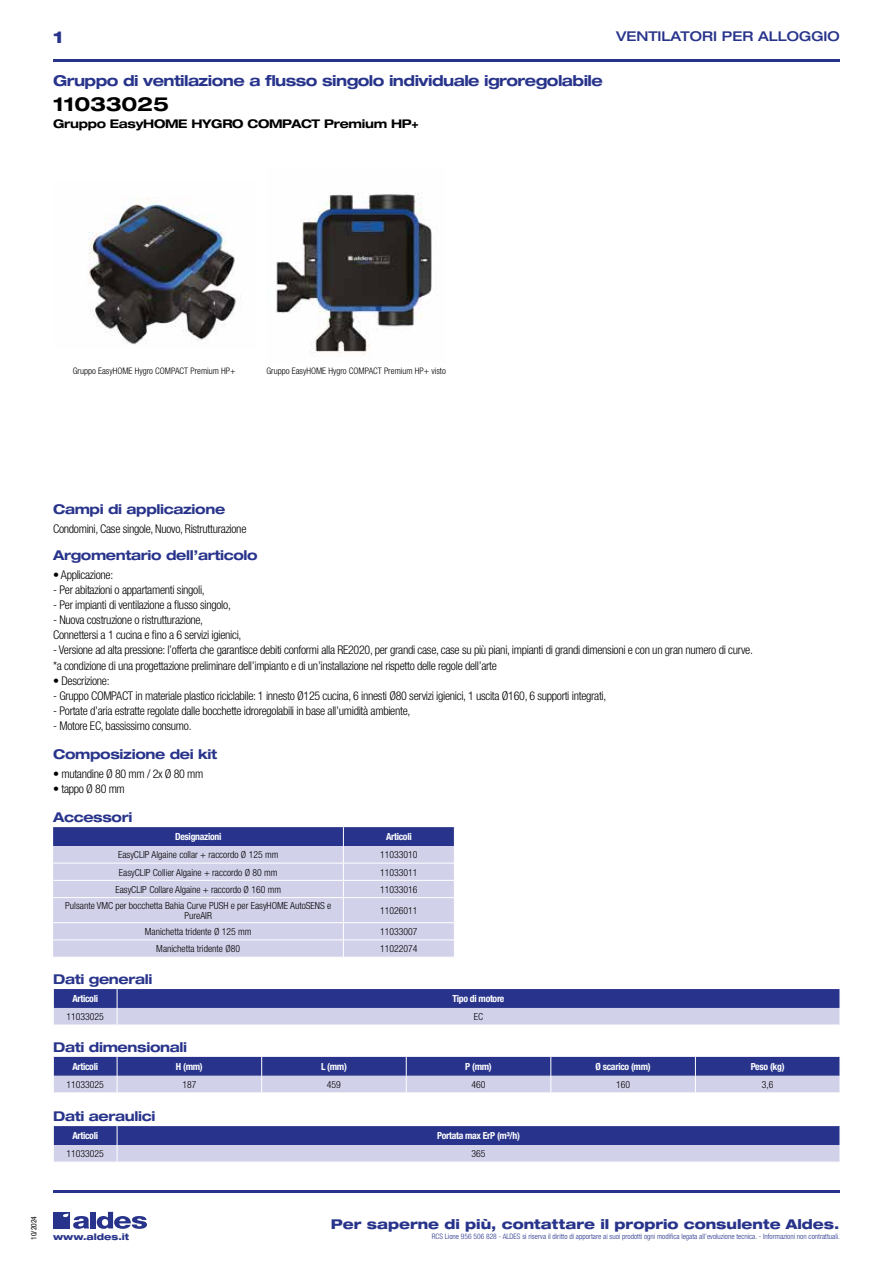
<style>
.page{position:relative;width:893px;height:1263px;background:#fff}
.page>*{position:absolute;margin:0;border:0;box-sizing:border-box;transform-origin:0 0}
.t1{font:700 expanded 19.5px "Helvetica Neue LT Std";letter-spacing:-.01em;color:#000}
.t2{font:800 expanded 16.5px "Helvetica Neue LT Std";color:#28348b}
.t3{font:700 expanded 15px "Helvetica Neue LT Std";letter-spacing:-.035em;color:#28348b}
.t4{font:700 expanded 13.5px "Helvetica Neue LT Std";letter-spacing:-.025em;color:#28348b}
.t5{font:800 expanded 13.5px "Helvetica Neue LT Std";color:#28348b}
.t6{font:500 expanded 13.5px "Helvetica Neue LT Std";color:#28348b}
.t7{font:300 condensed 12px/15px "Helvetica Neue LT Std";letter-spacing:-.025em;color:#000}
.t8{font:700 expanded 12px "Helvetica Neue LT Std";letter-spacing:-.025em;color:#000}
.t9{font:300 condensed 9.75px/10.5px "Helvetica Neue";color:#000;text-align:center}
.t10{font:700 condensed 9.75px "Helvetica Neue LT Std";letter-spacing:-.03em;color:#fff}
.t11{font:300 condensed 9px "Helvetica Neue LT Std";color:#000}
.t12{font:800 expanded 9px "Helvetica Neue LT Std";color:#28348b}
.t13{font:300 condensed 7.5px "Helvetica Neue LT Std";color:#28348b}
.t14{font:condensed 7.5px "Helvetica Neue LT Std";color:#000}
</style>
<div class="page">
<div style="left:53px;top:1212px;width:17px;height:16px;background:#28348b"></div>
<div style="left:90px;top:1212px;width:6px;height:16px;background:#28348b"></div>
<svg style="left:97px;top:1212px;width:50px;height:17px"></svg>
<svg style="left:63px;top:1213px;width:26px;height:16px"></svg>
<hr style="left:53px;top:59px;width:787px;height:2px;background:#28348b">
<img style="left:88px;top:197px;width:153px;height:148px">
<img style="left:276px;top:192px;width:156px;height:164px">
<svg style="left:53px;top:827px;width:402px;height:130px;background:#bbbcdd"></svg>
<svg style="left:53px;top:1126px;width:787px;height:36px;background:#797fb8"></svg>
<hr style="left:53px;top:1190px;width:787px;height:2px;background:#28348b">
<svg style="left:53px;top:989px;width:787px;height:36px;background:#797fb8"></svg>
<svg style="left:53px;top:1057px;width:787px;height:35px;background:#787eb7"></svg>
<h2 class="t2" style="left:53px;top:26px;width:12px">1</h2>
<p class="t6" style="left:616px;top:28px;width:225px">VENTILATORI PER ALLOGGIO</p>
<p class="t3" style="left:53px;top:71px;width:551px">Gruppo di ventilazione a flusso singolo individuale igroregolabile</p>
<h1 class="t1" style="left:53px;top:92px;width:117px">11033025</h1>
<p class="t8" style="left:53px;top:116px;width:367px">Gruppo EasyHOME HYGRO COMPACT Premium HP+</p>
<p class="t11" style="left:73px;top:366px;width:164px">Gruppo EasyHOME Hygro COMPACT Premium HP+</p>
<p class="t11" style="left:266px;top:366px;width:181px">Gruppo EasyHOME Hygro COMPACT Premium HP+ visto</p>
<p class="t4" style="left:53px;top:501px;width:174px">Campi di applicazione</p>
<p class="t7" style="left:53px;top:522px;width:195px">Condomini, Case singole, Nuovo, Ristrutturazione</p>
<p class="t4" style="left:53px;top:547px;width:206px">Argomentario dell’articolo</p>
<p class="t7" style="left:53px;top:568px;width:62px">• Applicazione:</p>
<p class="t7" style="left:53px;top:583px;width:153px">- Per abitazioni o appartamenti singoli,</p>
<p class="t7" style="left:53px;top:598px;width:179px">- Per impianti di ventilazione a flusso singolo,</p>
<p class="t7" style="left:53px;top:613px;width:190px">- Nuova costruzione o ristrutturazione,<br>Connettersi a 1 cucina e fino a 6 servizi igienici,</p>
<p class="t7" style="left:53px;top:643px;width:701px">- Versione ad alta pressione: l’offerta che garantisce debiti conformi alla RE2020, per grandi case, case su più piani, impianti di grandi dimensioni e con un gran numero di curve. *a condizione di una progettazione preliminare dell’impianto e di un’installazione nel rispetto delle regole dell’arte</p>
<p class="t7" style="left:53px;top:673px;width:58px">• Descrizione:</p>
<p class="t7" style="left:53px;top:688px;width:555px">- Gruppo COMPACT in materiale plastico riciclabile: 1 innesto Ø125 cucina, 6 innesti Ø80 servizi igienici, 1 uscita Ø160, 6 supporti integrati,</p>
<p class="t7" style="left:53px;top:703px;width:359px">- Portate d’aria estratte regolate dalle bocchette idroregolabili in base all’umidità ambiente,</p>
<p class="t7" style="left:53px;top:718px;width:140px">- Motore EC, bassissimo consumo.</p>
<p class="t7" style="left:53px;top:767px;width:152px">• mutandine Ø 80 mm / 2x Ø 80 mm</p>
<p class="t7" style="left:53px;top:782px;width:73px">• tappo Ø 80 mm</p>
<p class="t4" style="left:53px;top:746px;width:166px">Composizione dei kit</p>
<p class="t4" style="left:53px;top:809px;width:81px">Accessori</p>
<p class="t10" style="left:175px;top:831px;width:48px">Designazioni</p>
<p class="t10" style="left:386px;top:831px;width:27px">Articoli</p>
<p class="t9" style="left:118px;top:849px;width:162px">EasyCLIP Algaine collar + raccordo Ø 125 mm</p>
<p class="t9" style="left:380px;top:849px;width:39px">11033010</p>
<p class="t9" style="left:119px;top:867px;width:160px">EasyCLIP Collier Algaine + raccordo Ø 80 mm</p>
<p class="t9" style="left:380px;top:867px;width:39px">11033011</p>
<p class="t9" style="left:115px;top:884px;width:167px">EasyCLIP Collare Algaine + raccordo Ø 160 mm</p>
<p class="t9" style="left:380px;top:884px;width:39px">11033016</p>
<p class="t9" style="left:65px;top:900px;width:267px">Pulsante VMC per bocchetta Bahia Curve PUSH e per EasyHOME AutoSENS e<br>PureAIR</p>
<p class="t9" style="left:380px;top:905px;width:39px">11026011</p>
<p class="t9" style="left:145px;top:926px;width:108px">Manichetta tridente Ø 125 mm</p>
<p class="t9" style="left:380px;top:926px;width:39px">11033007</p>
<p class="t9" style="left:156px;top:944px;width:85px">Manichetta tridente Ø80</p>
<p class="t9" style="left:380px;top:944px;width:39px">11022074</p>
<p class="t4" style="left:53px;top:971px;width:101px">Dati generali</p>
<p class="t10" style="left:72px;top:992px;width:27px">Articoli</p>
<p class="t10" style="left:453px;top:992px;width:53px">Tipo di motore</p>
<p class="t9" style="left:66px;top:1011px;width:39px">11033025</p>
<p class="t9" style="left:474px;top:1011px;width:11px">EC</p>
<p class="t4" style="left:53px;top:1039px;width:135px">Dati dimensionali</p>
<p class="t10" style="left:72px;top:1060px;width:27px">Articoli</p>
<p class="t10" style="left:176px;top:1060px;width:28px">H (mm)</p>
<p class="t10" style="left:321px;top:1060px;width:27px">L (mm)</p>
<p class="t10" style="left:465px;top:1060px;width:28px">P (mm)</p>
<p class="t10" style="left:595px;top:1060px;width:57px">Ø scarico (mm)</p>
<p class="t10" style="left:751px;top:1060px;width:35px">Peso (kg)</p>
<p class="t9" style="left:66px;top:1079px;width:39px">11033025</p>
<p class="t9" style="left:182px;top:1079px;width:16px">187</p>
<p class="t9" style="left:327px;top:1079px;width:16px">459</p>
<p class="t9" style="left:471px;top:1079px;width:16px">460</p>
<p class="t9" style="left:616px;top:1079px;width:16px">160</p>
<p class="t9" style="left:762px;top:1079px;width:13px">3,6</p>
<p class="t4" style="left:53px;top:1107px;width:104px">Dati aeraulici</p>
<p class="t10" style="left:72px;top:1130px;width:27px">Articoli</p>
<p class="t10" style="left:437px;top:1130px;width:84px">Portata max ErP (m³/h)</p>
<p class="t9" style="left:66px;top:1148px;width:39px">11033025</p>
<p class="t9" style="left:471px;top:1148px;width:16px">365</p>
<p class="t14" style="left:29px;top:1240px;width:25px;rotate:-90deg">10/2024</p>
<p class="t5" style="left:331px;top:1215px;width:510px">Per saperne di più, contattare il proprio consulente Aldes.</p>
<p class="t12" style="left:53px;top:1231px;width:78px">www.aldes.it</p>
<p class="t13" style="left:432px;top:1232px;width:410px">RCS Lione 956 506 828 - ALDES si riserva il diritto di apportare ai suoi prodotti ogni modifica legata all’evoluzione tecnica. - Informazioni non contrattuali.</p>
</div>
